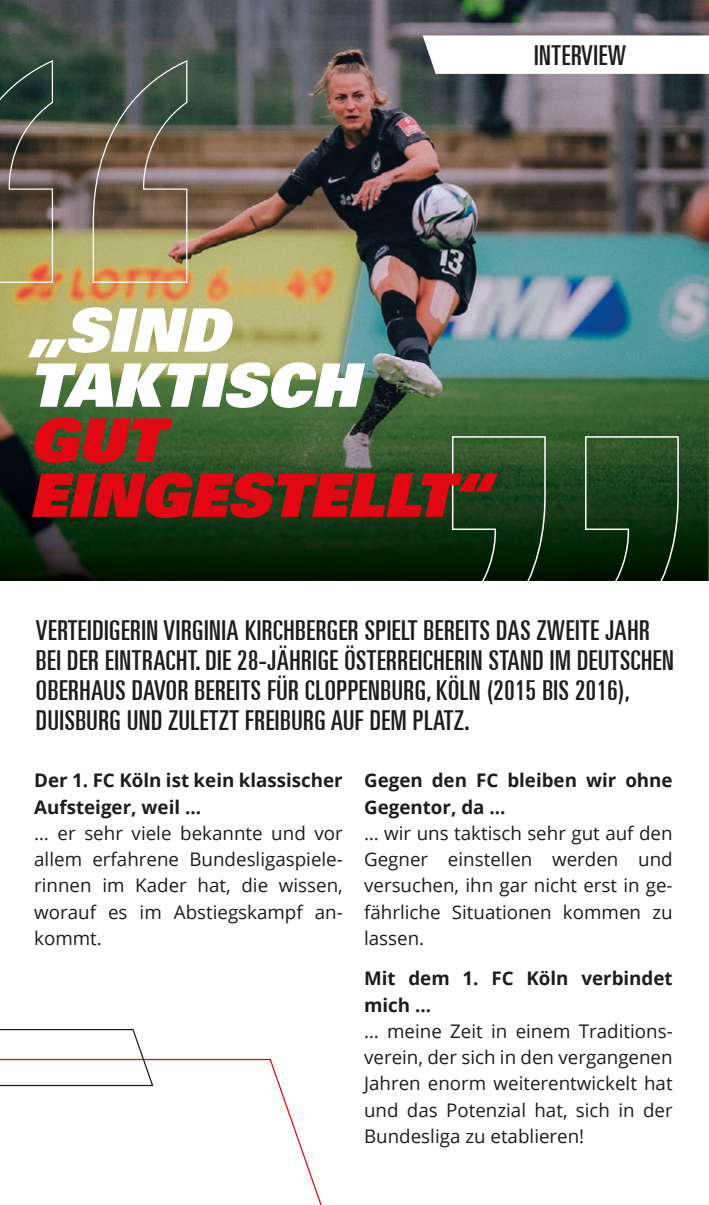
<style>
.page{position:relative;width:709px;height:1205px;background:#fff}
.page>*{position:absolute;margin:0;border:0;box-sizing:border-box;transform-origin:0 0}
.t1{font:italic 900 60px/55px "Univers";color:#e30613}
.t2{font:italic 900 60px/55px "Univers";color:#fff}
.t3{font:ultra-condensed 27.5px/30px "Univers LT";letter-spacing:.02em;color:#1d1d1b}
.t4{font:18.75px/26.2px "Open Sans";color:#1d1d1b;text-align:justify}
.t5{font:700 18.75px/26.2px "Open Sans";color:#1d1d1b}
</style>
<div class="page">
<img style="left:0;top:0;width:709px;height:581px">
<img style="left:0;top:354px;width:707px;height:227px">
<svg style="left:422px;top:35px;width:287px;height:39px"></svg>
<svg style="left:452px;top:436px;width:94px;height:145px;background:#204221"></svg>
<svg style="left:585px;top:436px;width:94px;height:145px;background:#1e3e1f"></svg>
<svg style="left:0;top:1059px;width:322px;height:146px"></svg>
<svg style="left:0;top:1029px;width:153px;height:57px"></svg>
<img style="left:93px;top:60px;width:94px;height:223px">
<svg style="left:0;top:60px;width:53px;height:223px;background:#65614a"></svg>
<h2 class="t3" style="left:534px;top:40px;width:94px">INTERVIEW</h2>
<h1 class="t2" style="left:29px;top:301px;width:331px">„SIND<br>TAKTISCH</h1>
<h1 class="t1" style="left:29px;top:411px;width:461px">GUT<br>EINGESTELLT“</h1>
<p class="t3" style="left:36px;top:615px;width:639px">VERTEIDIGERIN VIRGINIA KIRCHBERGER SPIELT BEREITS DAS ZWEITE JAHR BEI DER EINTRACHT. DIE 28-JÄHRIGE ÖSTERREICHERIN STAND IM DEUTSCHEN OBERHAUS DAVOR BEREITS FÜR CLOPPENBURG, KÖLN (2015 BIS 2016), DUISBURG UND ZULETZT FREIBURG AUF DEM PLATZ.</p>
<p class="t5" style="left:34px;top:767px;width:310px">Der 1. FC Köln ist kein klassischer<br>Aufsteiger, weil ...</p>
<p class="t4" style="left:34px;top:819px;width:310px">… er sehr viele bekannte und vor allem erfahrene Bundesligaspiele - r innen im Kader hat, die wissen, worauf es im Abstiegskampf an&shy;kommt.</p>
<p class="t5" style="left:364px;top:767px;width:310px">Gegen den FC bleiben wir ohne<br>Gegentor, da ...</p>
<p class="t4" style="left:364px;top:819px;width:310px">… wir uns taktisch sehr gut auf den Gegner einstellen werden und versuchen, ihn gar nicht erst in ge&shy;fährliche Situationen kommen zu lassen.</p>
<p class="t5" style="left:364px;top:965px;width:310px">Mit dem 1. FC Köln verbindet mich ...</p>
<p class="t4" style="left:364px;top:1017px;width:310px">… meine Zeit in einem Traditions&shy;verein, der sich in den vergangenen Jahren enorm weiterentwickelt hat und das Potenzial hat, sich in der Bundesliga zu etablieren!</p>
</div>
